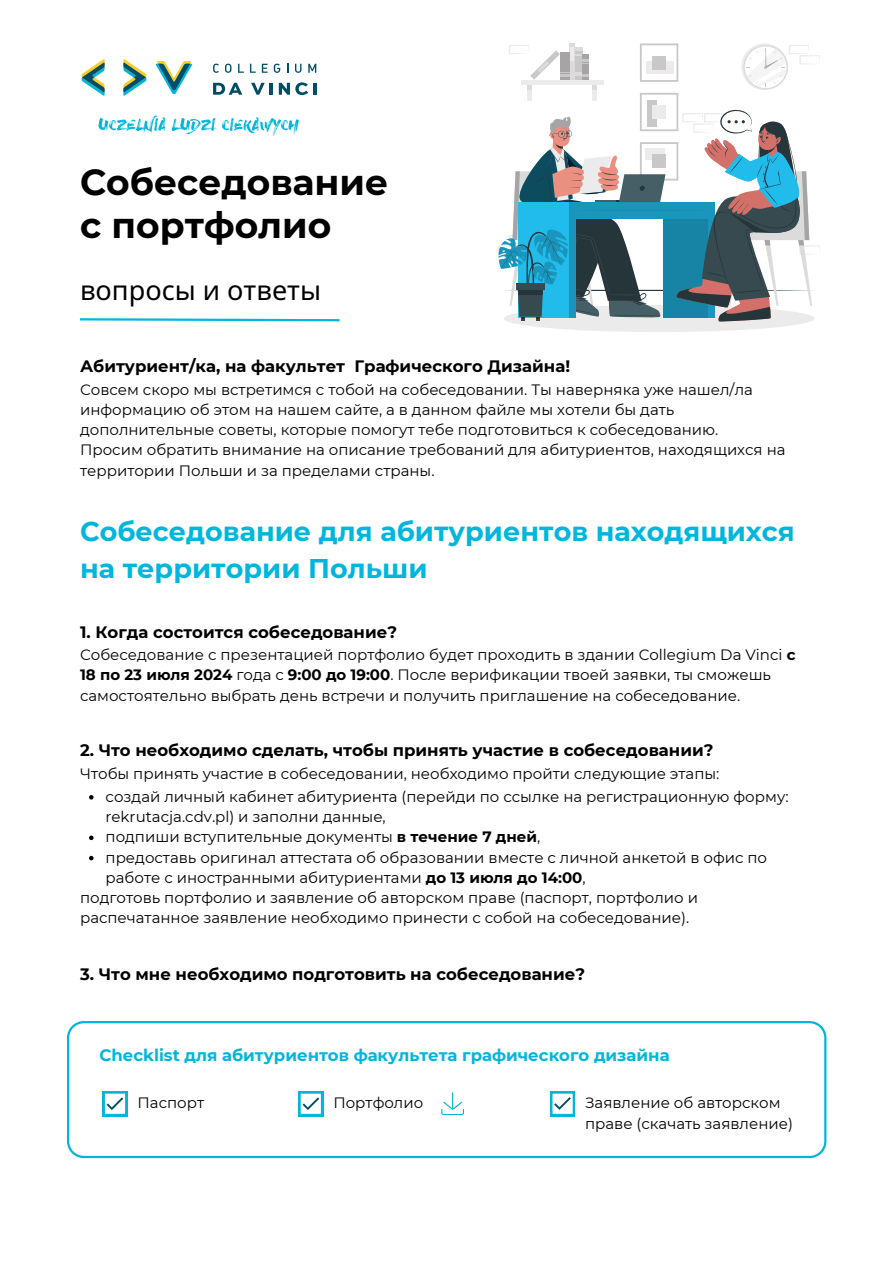
<style>
.page{position:relative;width:893px;height:1264px;background:#fff}
.page>*{position:absolute;margin:0;border:0;box-sizing:border-box;transform-origin:0 0}
.t1{font:700 36px "Montserrat";color:#000}
.t2{font:700 27px/37.2px "Montserrat";color:#00b6dc}
.t3{font:27px "Noto Sans";color:#000}
.t4{font:700 16.5px "Montserrat";color:#000}
.t5{font:700 16.5px "Montserrat";color:#00b6dc}
.t6{font:15px/20.2px "Montserrat";color:#000}
.s1{font-weight:700}
</style>
<div class="page">
<svg style="left:155px;top:61px;width:37px;height:33px"></svg>
<svg style="left:123px;top:59px;width:23px;height:37px"></svg>
<svg style="left:82px;top:59px;width:23px;height:37px"></svg>
<svg style="left:213px;top:64px;width:6px;height:9px"></svg>
<svg style="left:225px;top:64px;width:6px;height:9px"></svg>
<svg style="left:238px;top:64px;width:6px;height:9px"></svg>
<svg style="left:250px;top:64px;width:6px;height:9px"></svg>
<svg style="left:262px;top:64px;width:5px;height:9px"></svg>
<svg style="left:274px;top:64px;width:6px;height:9px"></svg>
<svg style="left:295px;top:64px;width:6px;height:9px"></svg>
<svg style="left:308px;top:64px;width:8px;height:9px"></svg>
<svg style="left:213px;top:83px;width:29px;height:12px"></svg>
<svg style="left:251px;top:83px;width:21px;height:12px"></svg>
<svg style="left:279px;top:82px;width:37px;height:13px"></svg>
<svg style="left:98px;top:115px;width:67px;height:18px"></svg>
<svg style="left:172px;top:117px;width:127px;height:19px"></svg>
<svg style="left:67px;top:1021px;width:759px;height:137px"></svg>
<svg style="left:80px;top:318px;width:260px;height:4px"></svg>
<svg style="left:103px;top:1091px;width:24px;height:25px"></svg>
<svg style="left:298px;top:1091px;width:25px;height:25px"></svg>
<svg style="left:550px;top:1091px;width:25px;height:25px"></svg>
<div style="left:503px;top:305px;width:311px;height:27px;background:#ebebeb;border-radius:50%"></div>
<svg style="left:498px;top:43px;width:321px;height:279px"></svg>
<svg style="left:441px;top:1092px;width:22px;height:22px"></svg>
<svg style="left:89px;top:795px;width:5px;height:4px"></svg>
<svg style="left:89px;top:835px;width:5px;height:5px"></svg>
<svg style="left:89px;top:855px;width:5px;height:5px"></svg>
<p class="t1" style="left:80px;top:160px;width:310px">Собеседование</p>
<p class="t1" style="left:80px;top:203px;width:253px">с портфолио</p>
<p class="t3" style="left:80px;top:271px;width:242px">вопросы и ответы</p>
<p class="t4" style="left:80px;top:356px;width:491px">Абитуриент/ка, на факультет Графического Дизайна!</p>
<p class="t6" style="left:80px;top:379px;width:674px">Совсем скоро мы встретимся с тобой на собеседовании. Ты наверняка уже нашел/ла информацию об этом на нашем сайте, а в данном файле мы хотели бы дать дополнительные советы, которые помогут тебе подготовиться к собеседованию.</p>
<p class="t6" style="left:80px;top:440px;width:707px">Просим обратить внимание на описание требований для абитуриентов, находящихся на территории Польши и за пределами страны.</p>
<p class="t2" style="left:80px;top:513px;width:716px">Собеседование для абитуриентов находящихся на территории Польши</p>
<p class="t4" style="left:80px;top:621px;width:318px">1. Когда состоится собеседование?</p>
<p class="t6" style="left:80px;top:644px;width:717px">Собеседование с презентацией портфолио будет проходить в здании Collegium Da Vinci <span class="s1">с<br>18 по 23 июля 2024</span> года с <span class="s1">9:00 до 19:00</span>. После верификации твоей заявки, ты сможешь самостоятельно выбрать день встречи и получить приглашение на собеседование.</p>
<p class="t4" style="left:80px;top:739px;width:635px">2. Что необходимо сделать, чтобы принять участие в собеседовании?</p>
<p class="t6" style="left:80px;top:763px;width:640px">Чтобы принять участие в собеседовании, необходимо пройти следующие этапы:</p>
<p class="t6" style="left:105px;top:786px;width:684px">создай личный кабинет абитуриента (перейди по ссылке на регистрационную форму: rekrutacja.cdv.pl) и заполни данные,</p>
<p class="t6" style="left:105px;top:826px;width:436px">подпиши вступительные документы <span class="s1">в течение 7 дней</span>,</p>
<p class="t6" style="left:105px;top:847px;width:663px">предоставь оригинал аттестатa об образовании вместе с личной анкетой в офис по работе с иностранными абитуриентами <span class="s1">до 13 июля до 14:00</span>,</p>
<p class="t6" style="left:80px;top:887px;width:619px">подготовь портфолио и заявление об авторском праве (паспорт, портфолио и распечатанное заявление необходимо принести с собой на собеседование).</p>
<p class="t4" style="left:80px;top:963px;width:506px">3. Что мне необходимо подготовить на собеседование?</p>
<p class="t5" style="left:99px;top:1044px;width:571px">Checklist для абитуриентов факультета графического дизайна</p>
<p class="t6" style="left:137px;top:1092px;width:68px">Паспорт</p>
<p class="t6" style="left:333px;top:1092px;width:91px">Портфолио</p>
<p class="t6" style="left:585px;top:1092px;width:209px">Заявление об авторском праве (скачать заявление)</p>
</div>
